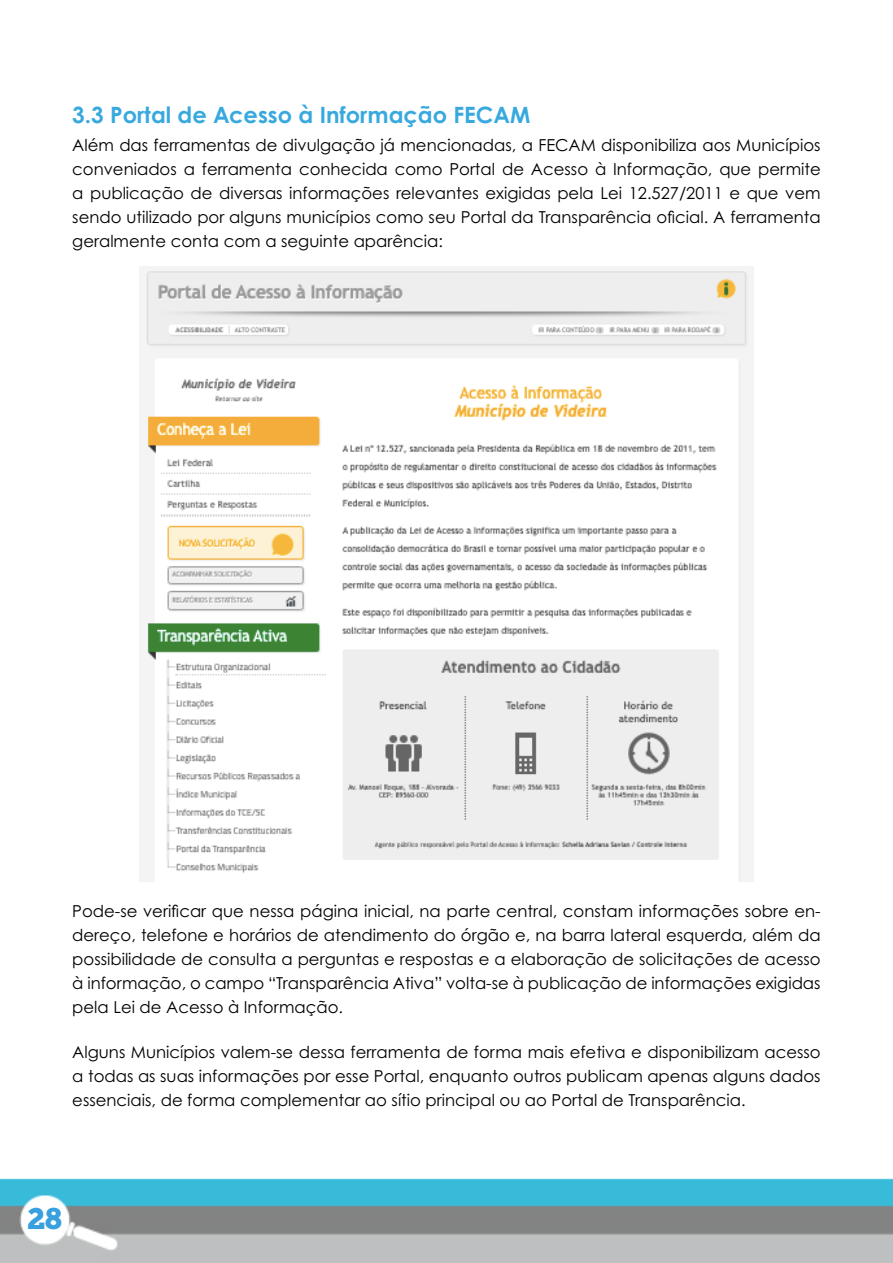
<style>
.page{position:relative;width:893px;height:1263px;background:#fff}
.page>*{position:absolute;margin:0;border:0;box-sizing:border-box;transform-origin:0 0}
.t1{font:30px "Chunk Five";color:#38a0df}
.t2{font:700 22.5px "Century Gothic Pro";color:#38a9de}
.t3{font:16.5px/24px "Century Gothic Pro";color:#000;text-align:justify}
</style>
<div class="page">
<img style="left:0;top:266px;width:892px;height:997px">
<img style="left:139px;top:267px;width:615px;height:615px">
<h2 class="t2" style="left:72px;top:101px;width:460px">3.3 Portal de Acesso à Informação FECAM</h2>
<p class="t3" style="left:72px;top:133px;width:750px">Além das ferramentas de divulgação já mencionadas, a FECAM disponibiliza aos Municípios conveniados a ferramenta conhecida como Portal de Acesso à Informação, que permite a publicação de diversas informações relevantes exigidas pela Lei 12.527/2011 e que vem sendo utilizado por alguns municípios como seu Portal da Transparência oficial. A ferramenta geralmente conta com a seguinte aparência:</p>
<p class="t3" style="left:72px;top:898px;width:750px">Pode-se verificar que nessa página inicial, na parte central, constam informações sobre en&shy;dereço, telefone e horários de atendimento do órgão e, na barra lateral esquerda, além da possibilidade de consulta a perguntas e respostas e a elaboração de solicitações de acesso à informação, o campo “Transparência Ativa” volta-se à publicação de informações exigidas pela Lei de Acesso à Informação.</p>
<p class="t3" style="left:72px;top:1040px;width:750px">Alguns Municípios valem-se dessa ferramenta de forma mais efetiva e disponibilizam acesso a todas as suas informações por esse Portal, enquanto outros publicam apenas alguns dados essenciais, de forma complementar ao sítio principal ou ao Portal de Transparência.</p>
<h1 class="t1" style="left:27px;top:1200px;width:36px">28</h1>
</div>
